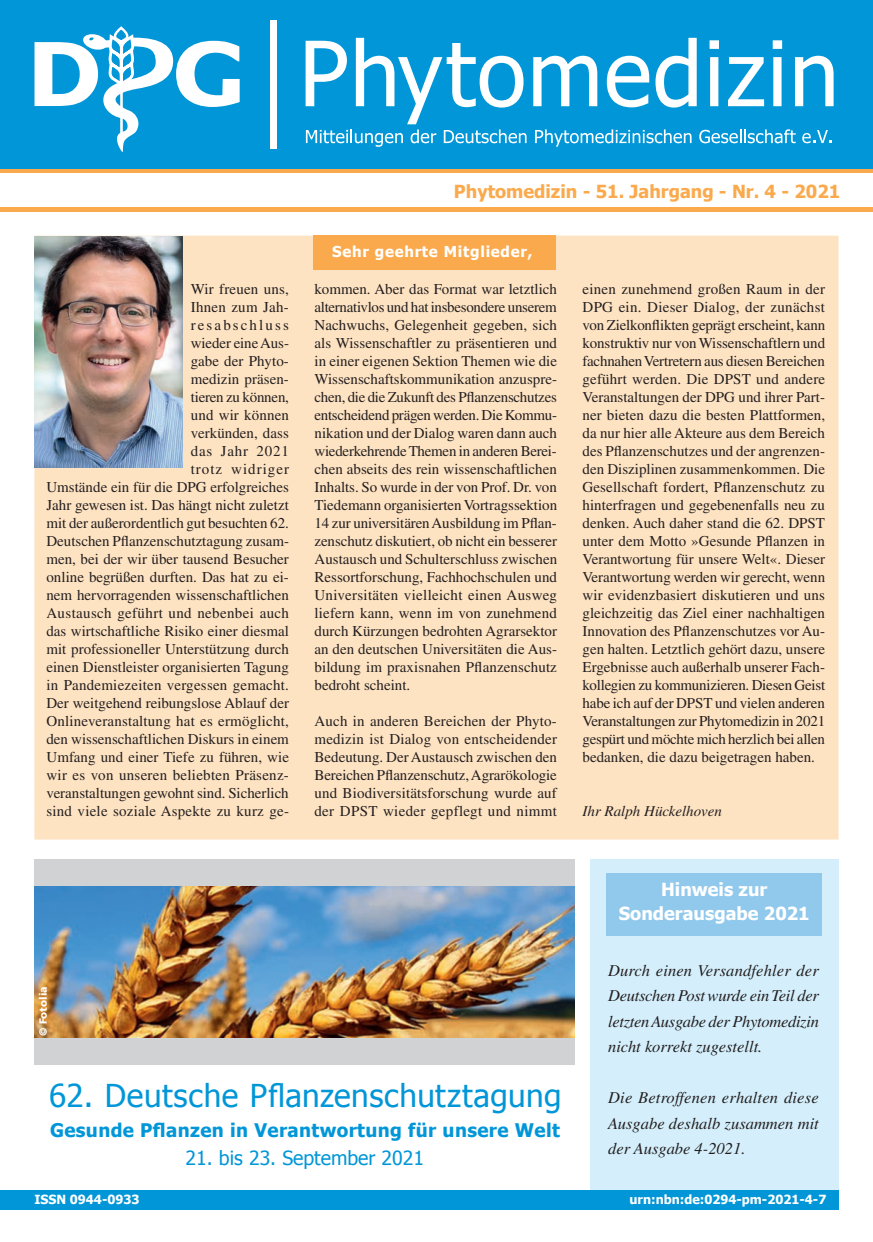
<style>
.page{position:relative;width:873px;height:1242px;background:#fff}
.page>*{position:absolute;margin:0;border:0;box-sizing:border-box;transform-origin:0 0}
.t1{font:31.5px "Tahoma";letter-spacing:.015em;color:#0196d7}
.t2{font:19.5px "Tahoma";color:#0196d7}
.t3{font:700 18.75px "Tahoma";letter-spacing:.02em;color:#0196d7}
.t4{font:700 18px "Tahoma";color:#faaa4d}
.t5{font:700 18px/24px "Tahoma";color:#fff;text-align:center}
.t6{font:italic 16.5px/25.5px "Times";color:#231f20;text-align:justify}
.t7{font:15px/18px "Times";color:#231f20;text-align:justify}
.t8{font:700 15px "Tahoma";letter-spacing:.05em;color:#fff}
.t9{font:italic 15px "Times";color:#231f20}
.t10{font:700 12.6px "Tahoma";color:#fff}
.t11{font:900 10.5px "Frutiger";color:#fff}
</style>
<div class="page">
<div style="left:590px;top:859px;width:248px;height:332px;background:#d4effb"></div>
<div style="left:34px;top:236px;width:804px;height:603px;background:#fee3c2"></div>
<hr style="left:0;top:208px;width:872px;height:4px;background:#faaa4d">
<div style="left:0;top:168px;width:872px;height:5px;background:#faaa4d"></div>
<div style="left:0;top:0;width:872px;height:168px;background:#0196d7"></div>
<div style="left:270px;top:20px;width:6px;height:128px;background:#fff"></div>
<svg style="left:533px;top:56px;width:64px;height:50px"></svg>
<svg style="left:606px;top:56px;width:43px;height:51px"></svg>
<svg style="left:655px;top:38px;width:41px;height:70px"></svg>
<svg style="left:709px;top:40px;width:10px;height:66px"></svg>
<svg style="left:728px;top:57px;width:36px;height:49px"></svg>
<svg style="left:772px;top:40px;width:10px;height:66px"></svg>
<svg style="left:795px;top:56px;width:38px;height:50px"></svg>
<svg style="left:305px;top:38px;width:221px;height:109px"></svg>
<svg style="left:535px;top:129px;width:156px;height:18px"></svg>
<svg style="left:699px;top:129px;width:96px;height:14px"></svg>
<svg style="left:802px;top:130px;width:29px;height:13px"></svg>
<svg style="left:35px;top:33px;width:205px;height:119px"></svg>
<div style="left:114px;top:27px;width:14px;height:16px;border:2px solid #fff;border-radius:6px"></div>
<img style="left:34px;top:236px;width:148px;height:231px">
<div style="left:313px;top:236px;width:242px;height:34px;background:#faaa4d"></div>
<div style="left:0;top:1190px;width:838px;height:19px;background:#0196d7"></div>
<img style="left:34px;top:885px;width:540px;height:153px">
<div style="left:34px;top:859px;width:540px;height:26px;background:#d1d2d4"></div>
<div style="left:34px;top:1038px;width:540px;height:27px;background:#d1d2d4"></div>
<div style="left:606px;top:873px;width:215px;height:62px;background:#91c9ed"></div>
<p class="t4" style="left:454px;top:178px;width:388px">Phytomedizin - 51. Jahrgang - Nr. 4 - 2021</p>
<p class="t8" style="left:332px;top:241px;width:202px">Sehr geehrte Mitglieder,</p>
<p class="t7" style="left:46px;top:279px;width:244px;text-align:right">Wir freuen uns,<br>Ihnen zum Jah-<br>resabschluss<br>wieder eine Aus-<br>gabe der Phyto-<br>medizin präsen-<br>tieren zu können,<br>und wir können<br>verkünden, dass<br>das Jahr 2021<br>trotz widriger<br>Umstände ein für die DPG erfolgreiches<br>Jahr gewesen ist. Das hängt nicht zuletzt mit der außerordentlich gut besuchten 62.<br>Deutschen Pflanzenschutztagung zusam&shy;men, bei der wir über tausend Besucher online begrüßen durften. Das hat zu ei&shy;nem hervorragenden wissenschaftlichen<br>Austausch geführt und nebenbei auch das wirtschaftliche Risiko einer diesmal mit professioneller Unterstützung durch einen Dienstleister organisierten Tagung in Pandemiezeiten vergessen gemacht.<br>Der weitgehend reibungslose Ablauf der<br>Onlineveranstaltung hat es ermöglicht, den wissenschaftlichen Diskurs in einem<br>Umfang und einer Tiefe zu führen, wie wir es von unseren beliebten Präsenz&shy;veranstaltungen gewohnt sind. Sicherlich sind viele soziale Aspekte zu kurz ge-</p>
<p class="t7" style="left:314px;top:279px;width:244px">kommen. Aber das Format war letztlich alternativlos und hat insbesondere unserem Nachwuchs, Gelegenheit gegeben, sich als Wissenschaftler zu präsentieren und in einer eigenen Sektion Themen wie die Wissenschaftskommunikation anzuspre&shy;chen, die die Zukunft des Pflanzenschutzes entscheidend prägen werden. Die Kommu&shy;nikation und der Dialog waren dann auch wiederkehrende Themen in anderen Berei&shy;chen abseits des rein wissenschaftlichen Inhalts. So wurde in der von Prof. Dr. von Tiedemann organisierten Vortragssektion 14 zur universitären Ausbildung im Pflan&shy;zenschutz diskutiert, ob nicht ein besserer Austausch und Schulterschluss zwischen Ressortforschung, Fachhochschulen und Universitäten vielleicht einen Ausweg liefern kann, wenn im von zunehmend durch Kürzungen bedrohten Agrarsektor an den deutschen Universitäten die Aus&shy;bildung im praxisnahen Pflanzenschutz bedroht scheint.</p>
<p class="t7" style="left:314px;top:711px;width:244px">Auch in anderen Bereichen der Phyto&shy;medizin ist Dialog von entscheidender Bedeutung. Der Austausch zwischen den Bereichen Pflanzenschutz, Agrarökologie und Biodiversitätsforschung wurde auf der DPST wieder gepflegt und nimmt</p>
<p class="t7" style="left:582px;top:279px;width:244px">einen zunehmend großen Raum in der DPG ein. Dieser Dialog, der zunächst von Zielkonflikten geprägt erscheint, kann konstruktiv nur von Wissenschaftlern und fachnahen Vertretern aus diesen Bereichen geführt werden. Die DPST und andere Veranstaltungen der DPG und ihrer Part&shy;ner bieten dazu die besten Plattformen, da nur hier alle Akteure aus dem Bereich des Pflanzenschutzes und der angrenzen&shy;den Disziplinen zusammenkommen. Die Gesellschaft fordert, Pflanzenschutz zu hinterfragen und gegebenenfalls neu zu denken. Auch daher stand die 62. DPST unter dem Motto »Gesunde Pflanzen in Verantwortung für unsere Welt«. Dieser Verantwortung werden wir gerecht, wenn wir evidenzbasiert diskutieren und uns gleichzeitig das Ziel einer nachhaltigen Innovation des Pflanzenschutzes vor Au&shy;gen halten. Letztlich gehört dazu, unsere Ergebnisse auch außerhalb unserer Fach&shy;kollegien zu kommunizieren. Diesen Geist habe ich auf der DPST und vielen anderen Veranstaltungen zur Phytomedizin in 2021 gespürt und möchte mich herzlich bei allen bedanken, die dazu beigetragen haben.</p>
<p class="t9" style="left:582px;top:802px;width:141px">Ihr Ralph Hückelhoven</p>
<p class="t11" style="left:37px;top:1036px;width:51px;rotate:-90deg">© Fotolia</p>
<h1 class="t1" style="left:49px;top:1074px;width:514px">62. Deutsche Pflanzenschutztagung</h1>
<p class="t3" style="left:50px;top:1117px;width:511px">Gesunde Pflanzen in Verantwortung für unsere Welt</p>
<h2 class="t2" style="left:186px;top:1145px;width:240px">21. bis 23. September 2021</h2>
<p class="t5" style="left:619px;top:876px;width:192px">Hinweis zur<br>Sonderausgabe 2021</p>
<p class="t6" style="left:608px;top:957px;width:212px">Durch einen Versandfehler der Deutschen Post wurde ein Teil der letzten Ausgabe der Phytomedizin nicht korrekt zugestellt.</p>
<p class="t6" style="left:608px;top:1085px;width:212px">Die Betroffenen erhalten diese Ausgabe deshalb zusammen mit der Ausgabe 4-2021.</p>
<p class="t10" style="left:34px;top:1190px;width:107px">ISSN 0944-0933</p>
<p class="t10" style="left:629px;top:1190px;width:198px">urn:nbn:de:0294-pm-2021-4-7</p>
</div>
